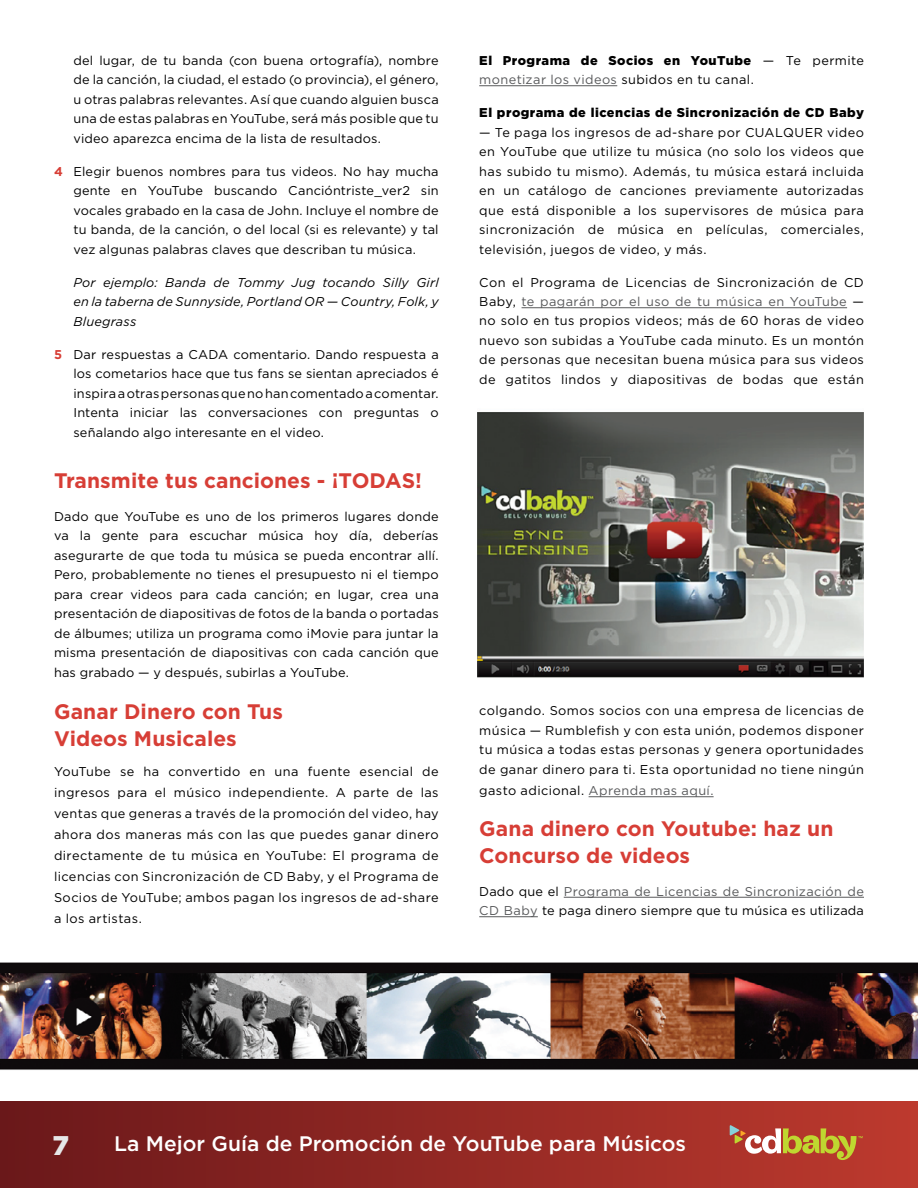
<style>
.page{position:relative;width:918px;height:1188px;background:#fff}
.page>*{position:absolute;margin:0;border:0;box-sizing:border-box;transform-origin:0 0}
.t1{font:900 27px "Gotham";color:#e6e7e8}
.t2{font:700 21px/27px "Gotham";letter-spacing:.005em;color:#d73e36}
.t3{font:500 21px "Gotham";color:#fff}
.t4{font:12.75px/19.5px "Gotham";letter-spacing:.02em;color:#000;text-align:justify}
.t5{font:900 12.75px/19.5px "Gotham";letter-spacing:.04em;color:#000}
.t6{font:italic 12.75px/19.5px "Gotham";letter-spacing:.01em;color:#000;text-align:justify}
.s1{font-weight:700;color:#d73e36}
.s2{font-weight:400}
.s3{font-weight:400;color:#58595b}
.s4{color:#58595b}
</style>
<div class="page">
<div style="left:0;top:1101px;width:918px;height:87px;background:linear-gradient(to right,#6a181a,#bd3a2e)"></div>
<hr style="left:479px;top:85px;width:138px;height:1px;background:#58595b">
<hr style="left:522px;top:307px;width:325px;height:1px;background:#58595b">
<hr style="left:589px;top:796px;width:125px;height:1px;background:#58595b">
<hr style="left:564px;top:897px;width:300px;height:1px;background:#58595b">
<hr style="left:479px;top:916px;width:59px;height:1px;background:#58595b">
<img style="left:0;top:962px;width:918px;height:108px">
<img style="left:477px;top:412px;width:387px;height:266px">
<svg style="left:730px;top:1125px;width:133px;height:35px;background:#bc7143"></svg>
<p class="t4" style="left:73px;top:50px;width:367px">del lugar, de tu banda (con buena ortografía), nombre de la canción, la ciudad, el estado (o provincia), el género, u otras palabras relevantes. Así que cuando alguien busca una de estas palabras en YouTube, será más posible que tu video aparezca encima de la lista de resultados.</p>
<p class="t4" style="left:73px;top:161px;width:367px;text-indent:-19px"><span class="s1">4</span> Elegir buenos nombres para tus videos. No hay mucha gente en YouTube buscando Cancióntriste_ver2 sin vocales grabado en la casa de John. Incluye el nombre de tu banda, de la canción, o del local (si es relevante) y tal vez algunas palabras claves que describan tu música.</p>
<p class="t6" style="left:73px;top:272px;width:367px">Por ejemplo: Banda de Tommy Jug tocando Silly Girl en la taberna de Sunnyside, Portland OR — Country, Folk, y Bluegrass</p>
<p class="t4" style="left:73px;top:344px;width:367px;text-indent:-19px"><span class="s1">5</span> Dar respuestas a CADA comentario. Dando respuesta a los cometarios hace que tus fans se sientan apreciados é inspira a otras personas que no han comentado a comentar.<br>Intenta iniciar las conversaciones con preguntas o señalando algo interesante en el video.</p>
<h2 class="t2" style="left:54px;top:466px;width:303px">Transmite tus canciones - ¡TODAS</h2>
<h2 class="t2" style="left:415px;top:466px;width:8px">!</h2>
<p class="t4" style="left:54px;top:506px;width:386px">Dado que YouTube es uno de los primeros lugares donde va la gente para escuchar música hoy día, deberías asegurarte de que toda tu música se pueda encontrar allí.<br>Pero, probablemente no tienes el presupuesto ni el tiempo para crear videos para cada canción; en lugar, crea una presentación de diapositivas de fotos de la banda o portadas de álbumes; utiliza un programa como iMovie para juntar la misma presentación de diapositivas con cada canción que has grabado — y después, subirlas a YouTube.</p>
<h2 class="t2" style="left:54px;top:697px;width:230px">Ganar Dinero con Tus<br>Videos Musicales</h2>
<p class="t4" style="left:54px;top:760px;width:386px;line-height:21px">YouTube se ha convertido en una fuente esencial de ingresos para el músico independiente. A parte de las ventas que generas a través de la promoción del video, hay ahora dos maneras más con las que puedes ganar dinero directamente de tu música en YouTube: El programa de licencias con Sincronización de CD Baby, y el Programa de Socios de YouTube; ambos pagan los ingresos de ad-share a los artistas.</p>
<p class="t5" style="left:479px;top:50px;width:386px">El Programa de Socios en YouTube <span class="s2">— Te permite </span><span class="s3">monetizar los videos</span> <span class="s2">subidos en tu canal.</span></p>
<p class="t5" style="left:479px;top:102px;width:386px">El programa de licencias de Sincronización de CD Baby</p>
<p class="t4" style="left:479px;top:122px;width:386px">— Te paga los ingresos de ad-share por CUALQUER video en YouTube que utilize tu música (no solo los videos que has subido tu mismo). Además, tu música estará incluida en un catálogo de canciones previamente autorizadas que está disponible a los supervisores de música para sincronización de música en películas, comerciales, televisión, juegos de video, y más.</p>
<p class="t4" style="left:479px;top:272px;width:386px">Con el Programa de Licencias de Sincronización de CD Baby, <span class="s4">te pagarán por el uso de tu música en YouTube</span> — no solo en tus propios videos; más de 60 horas de video nuevo son subidas a YouTube cada minuto. Es un montón de personas que necesitan buena música para sus videos de gatitos lindos y diapositivas de bodas que están</p>
<p class="t4" style="left:479px;top:701px;width:386px">colgando. Somos socios con una empresa de licencias de música — Rumblefish y con esta unión, podemos disponer tu música a todas estas personas y genera oportunidades de ganar dinero para ti. Esta oportunidad no tiene ningún</p>
<p class="t4" style="left:479px;top:780px;width:236px">gasto adicional. <span class="s4">Aprenda mas aquí.</span></p>
<h2 class="t2" style="left:479px;top:814px;width:356px">Gana dinero con Youtube: haz un<br>Concurso de videos</h2>
<p class="t4" style="left:479px;top:881px;width:386px">Dado que el <span class="s4">Programa de Licencias de Sincronización de<br>CD Baby</span> te paga dinero siempre que tu música es utilizada</p>
<h1 class="t1" style="left:52px;top:1129px;width:18px">7</h1>
<h2 class="t3" style="left:114px;top:1132px;width:574px">La Mejor Guía de Promoción de YouTube para Músicos</h2>
</div>
